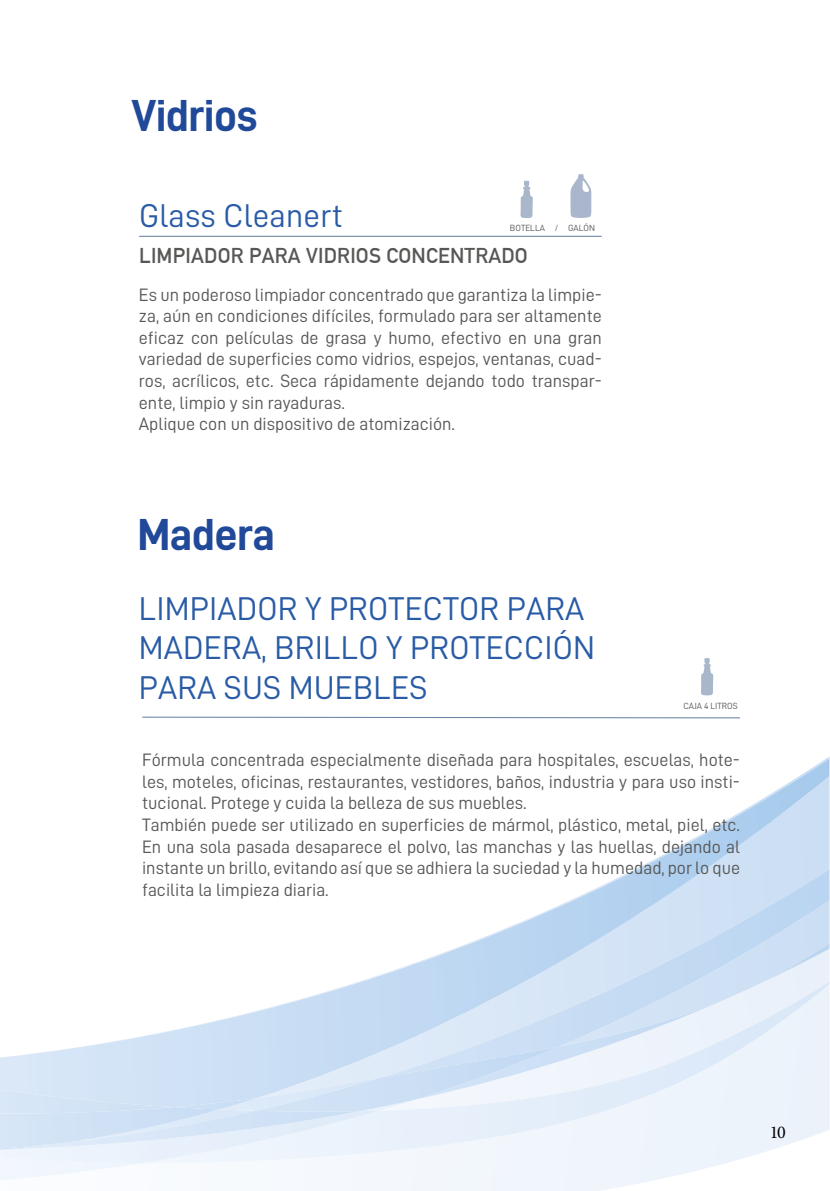
<style>
.page{position:relative;width:830px;height:1191px;background:#fff}
.page>*{position:absolute;margin:0;border:0;box-sizing:border-box;transform-origin:0 0}
.t1{font:45px "D DIN Bold";letter-spacing:-.015em;color:#204999}
.t2{font:33px/39.6px "D DIN";letter-spacing:.005em;color:#295ba6}
.t3{font:700 21px "DIN Alternate";letter-spacing:.01em;color:#575756}
.t4{font:18px/21.6px "D DIN";color:#575756}
.t5{font:18px "Minion Pro";color:#000}
.t6{font:9px "D DIN";color:#575756}
</style>
<div class="page">
<svg style="left:350px;top:1163px;width:375px;height:28px"></svg>
<div style="left:771px;top:757px;width:58px;height:112px;background:#ccdff4"></div>
<div style="left:0;top:1111px;width:378px;height:52px;background:#eef4fc"></div>
<img style="left:418px;top:869px;width:411px;height:208px">
<img style="left:255px;top:1046px;width:303px;height:65px">
<img style="left:72px;top:1110px;width:287px;height:39px">
<img style="left:0;top:1036px;width:418px;height:71px">
<img style="left:143px;top:964px;width:413px;height:72px">
<img style="left:412px;top:892px;width:259px;height:73px">
<img style="left:587px;top:821px;width:184px;height:73px">
<img style="left:725px;top:759px;width:104px;height:63px">
<img style="left:174px;top:1098px;width:82px;height:11px">
<div style="left:0;top:1090px;width:174px;height:17px;background:#d4e4f7"></div>
<img style="left:0;top:1107px;width:219px;height:41px">
<img style="left:0;top:1141px;width:72px;height:8px">
<hr style="left:139px;top:236px;width:462px;height:1px;background:#6a82a5">
<svg style="left:570px;top:174px;width:21px;height:44px"></svg>
<svg style="left:520px;top:181px;width:12px;height:37px"></svg>
<svg style="left:142px;top:716px;width:598px;height:3px"></svg>
<svg style="left:701px;top:658px;width:12px;height:37px"></svg>
<h1 class="t1" style="left:131px;top:90px;width:128px">Vidrios</h1>
<h2 class="t2" style="left:139px;top:195px;width:205px">Glass Cleanert</h2>
<p class="t3" style="left:139px;top:239px;width:390px">LIMPIADOR PARA VIDRIOS CONCENTRADO</p>
<p class="t4" style="left:139px;top:283px;width:464px">Es un poderoso limpiador concentrado que garantiza la limpie&shy;za, aún en condiciones difíciles, formulado para ser altamente eficaz con películas de grasa y humo, efectivo en una gran variedad de superficies como vidrios, espejos, ventanas, cuad&shy;ros, acrílicos, etc. Seca rápidamente dejando todo transpar&shy;ente, limpio y sin rayaduras.<br>Aplique con un dispositivo de atomización.</p>
<p class="t6" style="left:509px;top:223px;width:86px">BOTELLA / GALÓN</p>
<h1 class="t1" style="left:137px;top:510px;width:139px">Madera</h1>
<h2 class="t2" style="left:139px;top:588px;width:457px">LIMPIADOR Y PROTECTOR PARA<br>MADERA, BRILLO Y PROTECCIÓN<br>PARA SUS MUEBLES</h2>
<p class="t6" style="left:683px;top:701px;width:56px">CAJA 4 LITROS</p>
<p class="t4" style="left:142px;top:749px;width:599px">Fórmula concentrada especialmente diseñada para hospitales, escuelas, hote&shy;les, moteles, oficinas, restaurantes, vestidores, baños, industria y para uso insti&shy;tucional. Protege y cuida la belleza de sus muebles.<br>También puede ser utilizado en superficies de mármol, plástico, metal, piel, etc.<br>En una sola pasada desaparece el polvo, las manchas y las huellas, dejando al instante un brillo, evitando así que se adhiera la suciedad y la humedad, por lo que facilita la limpieza diaria.</p>
<p class="t5" style="left:769px;top:1119px;width:17px">10</p>
</div>
